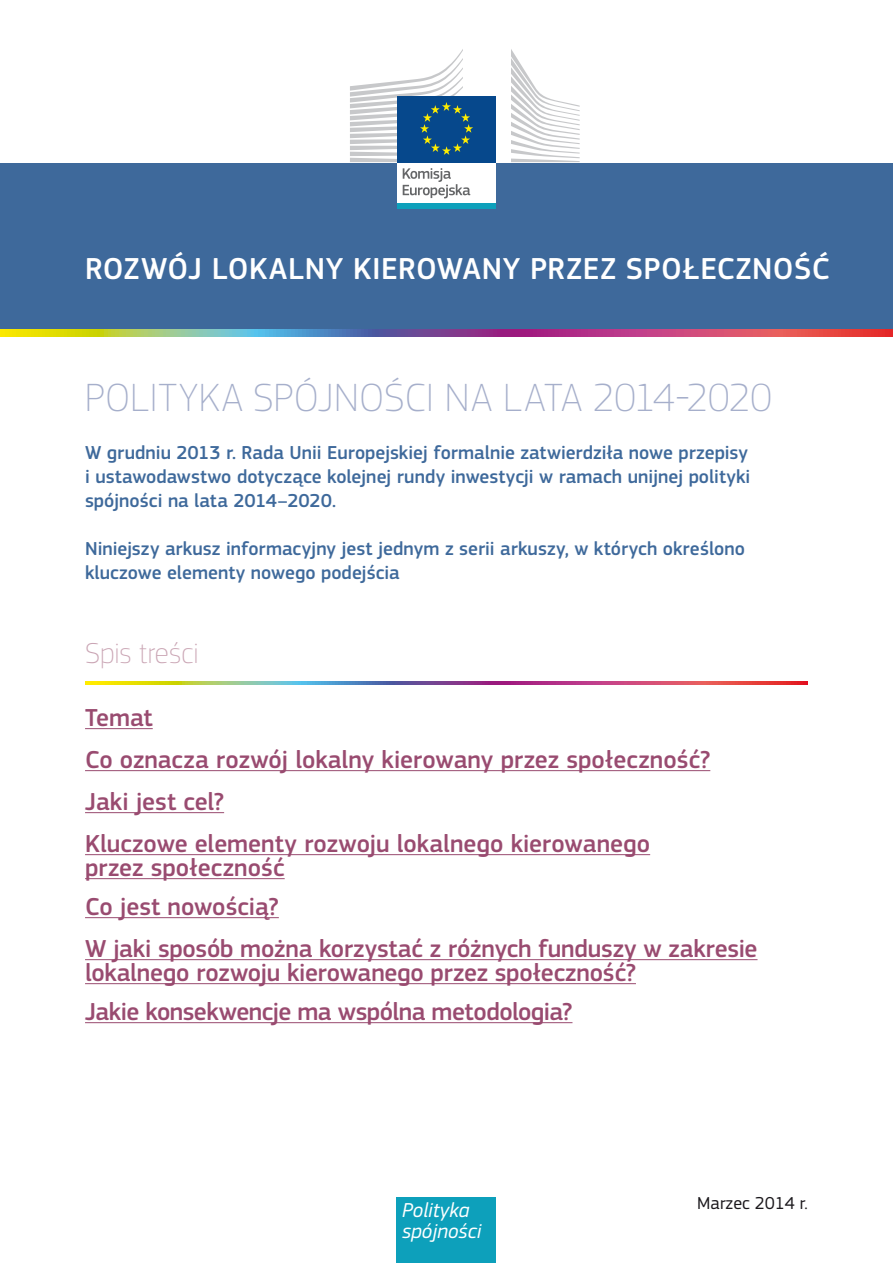
<style>
.page{position:relative;width:893px;height:1263px;background:#fff}
.page>*{position:absolute;margin:0;border:0;box-sizing:border-box;transform-origin:0 0}
.t1{font:100 40.95px "PF Square Sans Pro";color:#a6afcb}
.t2{font:500 31.5px "PF Square Sans Pro";letter-spacing:.015em;color:#fff}
.t3{font:100 30px "PF Square Sans Pro";letter-spacing:-.005em;color:#caa5b4}
.t4{font:500 25.5px/42px "PF Square Sans Pro";letter-spacing:-.005em;color:#994b70}
.t5{font:italic 21px/21px "PF Square Sans Pro";color:#fff}
.t6{font:500 19.5px/24px "PF Square Sans Pro";color:#3e699b;text-align:justify}
.t7{font:18px "PF Square Sans Pro";color:#1b181c}
</style>
<div class="page">
<div style="left:0;top:162px;width:893px;height:175px;background:#3e699b"></div>
<svg style="left:0;top:330px;width:893px;height:7px;background:#a87377"></svg>
<svg style="left:85px;top:682px;width:723px;height:2px"></svg>
<hr style="left:85px;top:728px;width:68px;height:1px;background:#994b70">
<hr style="left:85px;top:770px;width:625px;height:1px;background:#994b70">
<hr style="left:85px;top:812px;width:139px;height:1px;background:#994b70">
<hr style="left:85px;top:854px;width:565px;height:1px;background:#994b70">
<hr style="left:85px;top:878px;width:200px;height:1px;background:#994b70">
<hr style="left:85px;top:917px;width:194px;height:1px;background:#994b70">
<hr style="left:85px;top:959px;width:672px;height:1px;background:#994b70">
<hr style="left:85px;top:983px;width:551px;height:1px;background:#994b70">
<hr style="left:85px;top:1022px;width:487px;height:1px;background:#994b70">
<svg style="left:303px;top:162px;width:323px;height:47px"></svg>
<div style="left:397px;top:160px;width:99px;height:44px;background:#fff"></div>
<svg style="left:511px;top:49px;width:69px;height:113px"></svg>
<div style="left:397px;top:96px;width:99px;height:66px;background:#06488c"></div>
<svg style="left:350px;top:49px;width:123px;height:113px"></svg>
<div style="left:397px;top:203px;width:99px;height:5px;background:#0da0bb"></div>
<svg style="left:403px;top:168px;width:67px;height:31px"></svg>
<div style="left:397px;top:1197px;width:99px;height:66px;background:#0da0bb"></div>
<p class="t2" style="left:85px;top:250px;width:746px">ROZWÓJ LOKALNY KIEROWANY PRZEZ SPOŁECZNOŚĆ</p>
<h1 class="t1" style="left:85px;top:374px;width:688px">POLITYKA SPÓJNOŚCI NA LATA 2014-2020</h1>
<p class="t6" style="left:85px;top:441px;width:667px">W grudniu 2013 r. Rada Unii Europejskiej formalnie zatwierdziła nowe przepisy i ustawodawstwo dotyczące kolejnej rundy inwestycji w ramach unijnej polityki spójności na lata 2014–2020.</p>
<p class="t6" style="left:85px;top:537px;width:661px">Niniejszy arkusz informacyjny jest jednym z serii arkuszy, w których określono kluczowe elementy nowego podejścia</p>
<p class="t3" style="left:85px;top:636px;width:115px">Spis treści</p>
<p class="t4" style="left:85px;top:697px;width:627px">Temat<br>Co oznacza rozwój lokalny kierowany przez społeczność?<br>Jaki jest cel?<br>Kluczowe elementy rozwoju lokalnego kierowanego</p>
<p class="t4" style="left:85px;top:849px;width:201px;line-height:39px">przez społeczność<br>Co jest nowością?</p>
<p class="t4" style="left:85px;top:937px;width:674px;line-height:24px">W jaki sposób można korzystać z różnych funduszy w zakresie lokalnego rozwoju kierowanego przez społeczność?</p>
<p class="t4" style="left:85px;top:991px;width:489px">Jakie konsekwencje ma wspólna metodologia?</p>
<p class="t5" style="left:402px;top:1200px;width:81px">Polityka spójności</p>
<p class="t7" style="left:697px;top:1193px;width:112px">Marzec 2014 r.</p>
</div>
